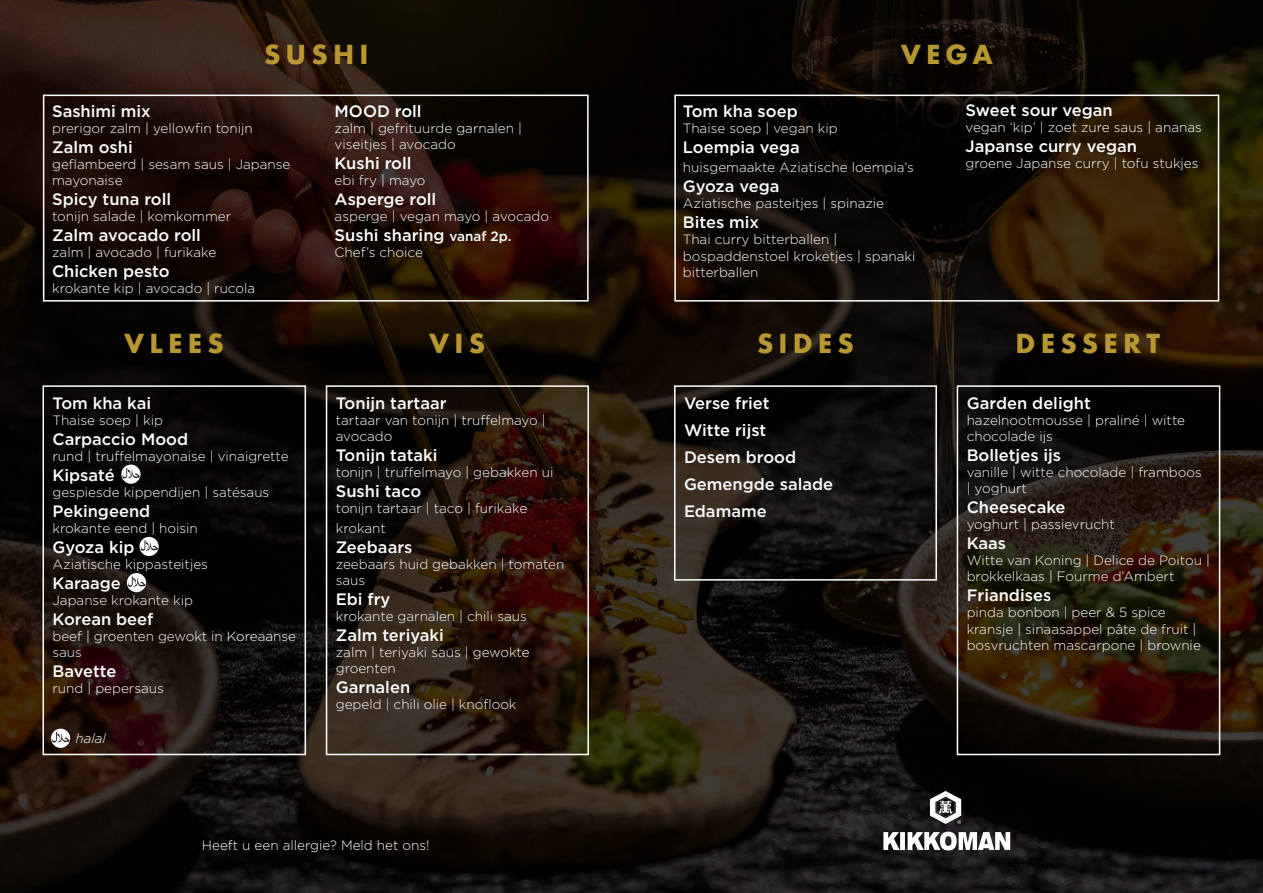
<style>
.page{position:relative;width:1263px;height:893px;background:#fff}
.page>*{position:absolute;margin:0;border:0;box-sizing:border-box;transform-origin:0 0}
.t1{font:700 25.5px "Futura";letter-spacing:.2em;color:#b79731}
.t2{font:500 16.5px/27px "Gotham";color:#fff}
.t3{font:300 13.5px/16.2px "Gotham";color:#fff}
.t4{font:italic 300 13.5px "Gotham";color:#fff}
.s1{font-size:13.5px}
</style>
<div class="page">
<img style="left:0;top:0;width:1263px;height:893px">
<div style="left:43px;top:385px;width:263px;height:370px;border:2px solid #fff"></div>
<div style="left:326px;top:385px;width:263px;height:370px;border:2px solid #fff"></div>
<div style="left:674px;top:385px;width:263px;height:196px;border:2px solid #fff"></div>
<div style="left:957px;top:385px;width:263px;height:370px;border:2px solid #fff"></div>
<div style="left:43px;top:95px;width:546px;height:207px;border:2px solid #fff"></div>
<div style="left:674px;top:95px;width:545px;height:207px;border:2px solid #fff"></div>
<svg style="left:930px;top:791px;width:31px;height:33px"></svg>
<svg style="left:883px;top:832px;width:127px;height:18px"></svg>
<svg style="left:127px;top:573px;width:19px;height:19px"></svg>
<svg style="left:128px;top:576px;width:17px;height:11px"></svg>
<svg style="left:139px;top:537px;width:20px;height:19px"></svg>
<svg style="left:141px;top:540px;width:17px;height:11px"></svg>
<svg style="left:121px;top:465px;width:20px;height:19px"></svg>
<svg style="left:122px;top:468px;width:18px;height:11px"></svg>
<svg style="left:51px;top:729px;width:19px;height:19px"></svg>
<svg style="left:52px;top:732px;width:18px;height:11px"></svg>
<h1 class="t1" style="left:264px;top:36px;width:106px">SUSHI</h1>
<h1 class="t1" style="left:901px;top:36px;width:94px">VEGA</h1>
<p class="t2" style="left:52px;top:97px;width:100px">Sashimi mix</p>
<p class="t3" style="left:52px;top:120px;width:202px">prerigor zalm | yellowfin tonijn</p>
<p class="t2" style="left:52px;top:133px;width:82px">Zalm oshi</p>
<p class="t3" style="left:52px;top:156px;width:240px">geflambeerd | sesam saus | Japanse mayonaise</p>
<p class="t2" style="left:52px;top:185px;width:121px">Spicy tuna roll</p>
<p class="t3" style="left:52px;top:208px;width:181px">tonijn salade | komkommer</p>
<p class="t2" style="left:52px;top:221px;width:150px">Zalm avocado roll</p>
<p class="t3" style="left:52px;top:244px;width:166px">zalm | avocado | furikake</p>
<p class="t2" style="left:52px;top:257px;width:119px">Chicken pesto</p>
<p class="t3" style="left:52px;top:280px;width:205px">krokante kip | avocado | rucola</p>
<p class="t2" style="left:335px;top:97px;width:89px">MOOD roll</p>
<p class="t3" style="left:335px;top:120px;width:189px">zalm | gefrituurde garnalen | viseitjes | avocado</p>
<p class="t2" style="left:335px;top:149px;width:78px">Kushi roll</p>
<p class="t3" style="left:335px;top:172px;width:92px">ebi fry | mayo</p>
<p class="t2" style="left:335px;top:185px;width:103px">Asperge roll</p>
<p class="t3" style="left:335px;top:208px;width:216px">asperge | vegan mayo | avocado</p>
<p class="t2" style="left:335px;top:221px;width:178px">Sushi sharing <span class="s1">vanaf 2p.</span></p>
<p class="t3" style="left:335px;top:244px;width:90px">Chef’s choice</p>
<p class="t2" style="left:683px;top:97px;width:116px">Tom kha soep</p>
<p class="t3" style="left:683px;top:120px;width:156px">Thaise soep | vegan kip</p>
<p class="t2" style="left:683px;top:133px;width:118px">Loempia vega</p>
<p class="t3" style="left:683px;top:159px;width:233px">huisgemaakte Aziatische loempia’s</p>
<p class="t2" style="left:683px;top:173px;width:98px">Gyoza vega</p>
<p class="t3" style="left:683px;top:195px;width:203px">Aziatische pasteitjes | spinazie</p>
<p class="t2" style="left:683px;top:209px;width:78px">Bites mix</p>
<p class="t3" style="left:683px;top:231px;width:234px">Thai curry bitterballen | bospaddenstoel kroketjes | spanaki bitterballen</p>
<p class="t2" style="left:965px;top:97px;width:149px">Sweet sour vegan</p>
<p class="t3" style="left:965px;top:119px;width:238px">vegan ‘kip’ | zoet zure saus | ananas</p>
<p class="t2" style="left:965px;top:133px;width:173px">Japanse curry vegan</p>
<p class="t3" style="left:965px;top:155px;width:234px">groene Japanse curry | tofu stukjes</p>
<h1 class="t1" style="left:124px;top:325px;width:101px">VLEES</h1>
<h1 class="t1" style="left:429px;top:325px;width:57px">VIS</h1>
<h1 class="t1" style="left:757px;top:325px;width:98px">SIDES</h1>
<h1 class="t1" style="left:1015px;top:325px;width:146px">DESSERT</h1>
<p class="t2" style="left:53px;top:389px;width:100px">Tom kha kai</p>
<p class="t3" style="left:53px;top:412px;width:112px">Thaise soep | kip</p>
<p class="t2" style="left:53px;top:425px;width:137px">Carpaccio Mood</p>
<p class="t3" style="left:53px;top:448px;width:238px">rund | truffelmayonaise | vinaigrette</p>
<p class="t2" style="left:53px;top:461px;width:64px">Kipsaté</p>
<p class="t3" style="left:53px;top:484px;width:218px">gespiesde kippendijen | satésaus</p>
<p class="t2" style="left:53px;top:497px;width:99px">Pekingeend</p>
<p class="t3" style="left:53px;top:520px;width:147px">krokante eend | hoisin</p>
<p class="t2" style="left:53px;top:533px;width:83px">Gyoza kip</p>
<p class="t3" style="left:53px;top:556px;width:157px">Aziatische kippasteitjes</p>
<p class="t2" style="left:53px;top:569px;width:70px">Karaage</p>
<p class="t3" style="left:53px;top:592px;width:142px">Japanse krokante kip</p>
<p class="t2" style="left:53px;top:605px;width:102px">Korean beef</p>
<p class="t3" style="left:53px;top:628px;width:245px">beef | groenten gewokt in Koreaanse saus</p>
<p class="t2" style="left:53px;top:657px;width:65px">Bavette</p>
<p class="t3" style="left:53px;top:680px;width:113px">rund | pepersaus</p>
<p class="t4" style="left:76px;top:730px;width:32px">halal</p>
<p class="t2" style="left:336px;top:389px;width:112px">Tonijn tartaar</p>
<p class="t3" style="left:336px;top:412px;width:211px">tartaar van tonijn | truffelmayo | avocado</p>
<p class="t2" style="left:336px;top:441px;width:103px">Tonijn tataki</p>
<p class="t3" style="left:336px;top:464px;width:219px">tonijn | truffelmayo | gebakken ui</p>
<p class="t2" style="left:336px;top:477px;width:87px">Sushi taco</p>
<p class="t3" style="left:336px;top:498px;width:193px;line-height:19.8px">tonijn tartaar | taco | furikake krokant</p>
<p class="t2" style="left:336px;top:533px;width:78px">Zeebaars</p>
<p class="t3" style="left:336px;top:556px;width:230px">zeebaars huid gebakken | tomaten saus</p>
<p class="t2" style="left:336px;top:585px;width:56px">Ebi fry</p>
<p class="t3" style="left:336px;top:608px;width:192px">krokante garnalen | chili saus</p>
<p class="t2" style="left:336px;top:621px;width:110px">Zalm teriyaki</p>
<p class="t3" style="left:336px;top:644px;width:195px">zalm | teriyaki saus | gewokte groenten</p>
<p class="t2" style="left:336px;top:673px;width:76px">Garnalen</p>
<p class="t3" style="left:336px;top:696px;width:182px">gepeld | chili olie | knoflook</p>
<p class="t3" style="left:202px;top:837px;width:229px">Heeft u een allergie? Meld het ons!</p>
<p class="t2" style="left:684px;top:389px;width:151px">Verse friet<br>Witte rijst<br>Desem brood<br>Gemengde salade<br>Edamame</p>
<p class="t2" style="left:967px;top:389px;width:126px">Garden delight</p>
<p class="t3" style="left:967px;top:412px;width:220px">hazelnootmousse | praliné | witte chocolade ijs</p>
<p class="t2" style="left:967px;top:441px;width:96px">Bolletjes ijs</p>
<p class="t3" style="left:967px;top:464px;width:237px">vanille | witte chocolade | framboos | yoghurt</p>
<p class="t2" style="left:967px;top:493px;width:100px">Cheesecake</p>
<p class="t3" style="left:967px;top:516px;width:150px">yoghurt | passievrucht</p>
<p class="t2" style="left:967px;top:529px;width:41px">Kaas</p>
<p class="t3" style="left:967px;top:552px;width:245px">Witte van Koning | Delice de Poitou | brokkelkaas | Fourme d’Ambert</p>
<p class="t2" style="left:967px;top:582px;width:86px">Friandises</p>
<p class="t3" style="left:967px;top:604px;width:236px">pinda bonbon | peer &amp; 5 spice kransje | sinaasappel pâte de fruit | bosvruchten mascarpone | brownie</p>
</div>
